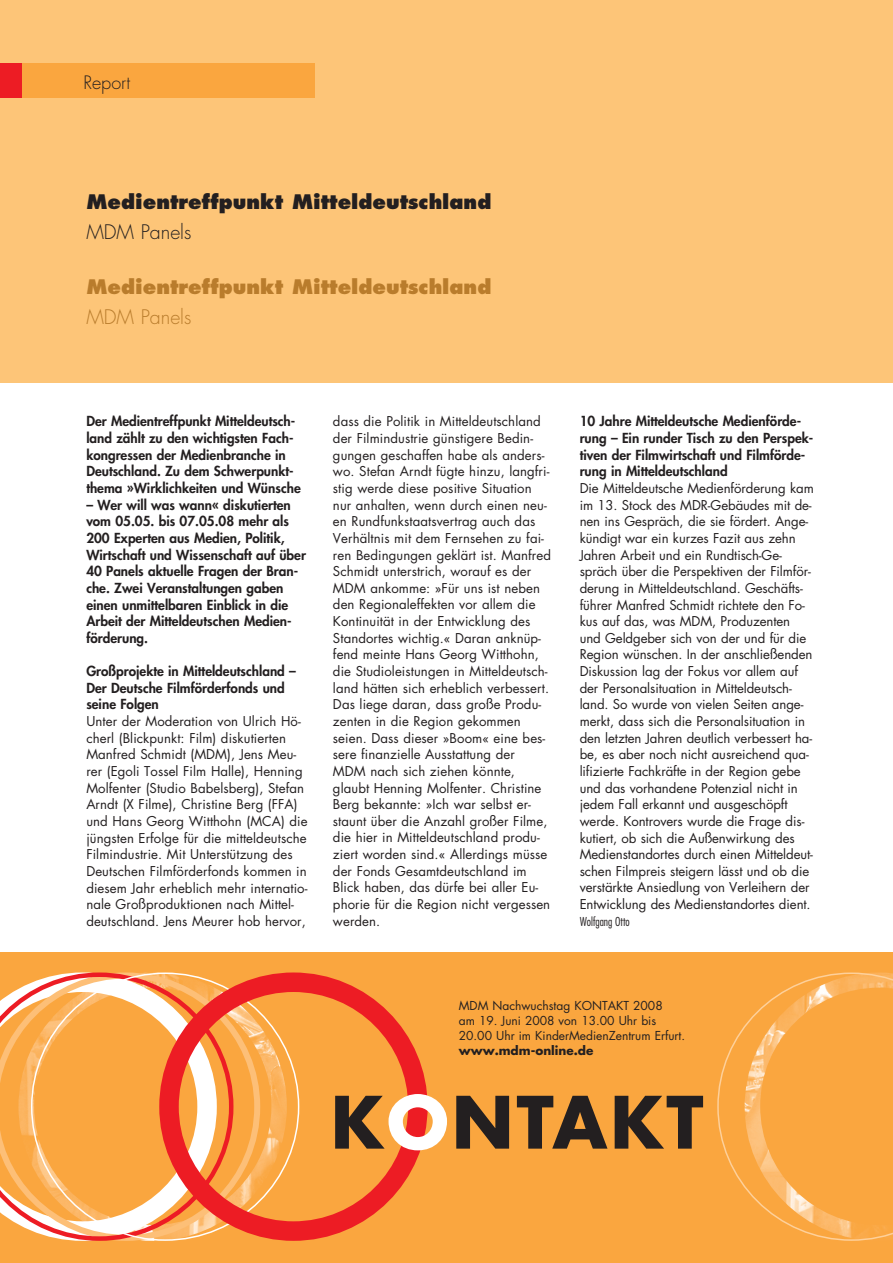
<style>
.page{position:relative;width:893px;height:1263px;background:#fff}
.page>*{position:absolute;margin:0;border:0;box-sizing:border-box;transform-origin:0 0}
.t1{font:700 70.05px "Futura LT";letter-spacing:.04em;color:#231f20}
.t2{font:800 19.5px "Futura LT";color:#231f20}
.t3{font:800 19.5px "Futura LT";color:#b97c2c}
.t4{font:300 19.5px "Futura";color:#231f20}
.t5{font:300 19.5px "Futura";color:#b97c2c}
.t6{font:300 18px "Futura";color:#231f20}
.t7{font:800 13.5px/16.6px "Futura";color:#231f20}
.t8{font:13.2px/16.6px "Futura LT";letter-spacing:.005em;color:#231f20}
.t9{font:12px/15px "Futura LT";color:#231f20}
.t10{font:700 12px "Futura LT";color:#231f20}
.t11{font:300 condensed 12px "Futura";color:#231f20}
.s1{color:#fff}
</style>
<div class="page">
<div style="left:0;top:953px;width:892px;height:310px;background:#faa63f"></div>
<svg style="left:717px;top:972px;width:175px;height:269px"></svg>
<div style="left:0;top:0;width:892px;height:383px;background:#fdc578"></div>
<div style="left:0;top:64px;width:314px;height:34px;background:#faa63f"></div>
<div style="left:0;top:64px;width:21px;height:34px;background:#ed1c24"></div>
<svg style="left:0;top:983px;width:31px;height:248px"></svg>
<svg style="left:31px;top:972px;width:128px;height:269px"></svg>
<svg style="left:159px;top:972px;width:269px;height:269px"></svg>
<h3 class="t6" style="left:83px;top:74px;width:48px">Report</h3>
<h2 class="t2" style="left:86px;top:193px;width:406px">Medientreffpunkt Mitteldeutschland</h2>
<h2 class="t4" style="left:86px;top:223px;width:107px">MDM Panels</h2>
<h2 class="t3" style="left:86px;top:278px;width:406px">Medientreffpunkt Mitteldeutschland</h2>
<h2 class="t5" style="left:86px;top:308px;width:107px">MDM Panels</h2>
<p class="t7" style="left:86px;top:414px;width:216px">Der Medientreffpunkt Mitteldeutsch&shy;land zählt zu den wichtigsten Fach&shy;kongressen der Medienbranche in Deutschland. Zu dem Schwerpunkt&shy;thema »Wirklichkeiten und Wünsche</p>
<p class="t7" style="left:86px;top:497px;width:221px">– Wer will was wann« diskutierten vom 05.05. bis 07.05.08 mehr als<br>200 Experten aus Medien, Politik,<br>Wirtschaft und Wissenschaft auf über<br>40 Panels aktuelle Fragen der Bran&shy;che. Zwei Veranstaltungen gaben einen unmittelbaren Einblick in die<br>Arbeit der Mitteldeutschen Medien&shy;förderung.</p>
<p class="t7" style="left:86px;top:664px;width:211px">Großprojekte in Mitteldeutschland –<br>Der Deutsche Filmförderfonds und seine Folgen</p>
<p class="t8" style="left:86px;top:714px;width:223px">Unter der Moderation von Ulrich Hö&shy;cherl (Blickpunkt: Film) diskutierten Manfred Schmidt (MDM), Jens Meu&shy;rer (Egoli Tossel Film Halle), Henning Molfenter (Studio Babelsberg), Stefan Arndt (X Filme), Christine Berg (FFA) und Hans Georg Witthohn (MCA) die jüngsten Erfolge für die mitteldeutsche Filmindustrie. Mit Unterstützung des Deutschen Filmförderfonds kommen in diesem Jahr erheblich mehr internatio&shy;nale Großproduktionen nach Mittel&shy;deutschland. Jens Meurer hob hervor,</p>
<p class="t8" style="left:333px;top:414px;width:219px">dass die Politik in Mitteldeutschland der Filmindustrie günstigere Bedin&shy;gungen geschaffen habe als anders&shy;wo. Stefan Arndt fügte hinzu, langfri&shy;stig werde diese positive Situation nur anhalten, wenn durch einen neu&shy;en Rundfunkstaatsvertrag auch das Verhältnis mit dem Fernsehen zu fai&shy;ren Bedingungen geklärt ist. Manfred Schmidt unterstrich, worauf es der MDM ankomme: »Für uns ist neben den Regionaleffekten vor allem die Kontinuität in der Entwicklung des Standortes wichtig.« Daran anknüp&shy;fend meinte Hans Georg Witthohn, die Studioleistungen in Mitteldeutsch&shy;land hätten sich erheblich verbessert.<br>Das liege daran, dass große Produ&shy;zenten in die Region gekommen seien. Dass dieser »Boom« eine bes&shy;sere finanzielle Ausstattung der<br>MDM nach sich ziehen könnte, glaubt Henning Molfenter. Christine Berg bekannte: »Ich war selbst er&shy;staunt über die Anzahl großer Filme, die hier in Mitteldeutschland produ&shy;ziert worden sind.« Allerdings müsse der Fonds Gesamtdeutschland im Blick haben, das dürfe bei aller Eu&shy;phorie für die Region nicht vergessen werden.</p>
<p class="t7" style="left:580px;top:414px;width:235px">10 Jahre Mitteldeutsche Medienförde&shy;rung – Ein runder Tisch zu den Perspek&shy;tiven der Filmwirtschaft und Filmförde&shy;rung in Mitteldeutschland</p>
<p class="t8" style="left:580px;top:481px;width:236px">Die Mitteldeutsche Medienförderung kam im 13. Stock des MDR-Gebäudes mit de&shy;nen ins Gespräch, die sie fördert. Ange&shy;kündigt war ein kurzes Fazit aus zehn Jahren Arbeit und ein Rundtisch-Ge&shy;spräch über die Perspektiven der Filmför&shy;derung in Mitteldeutschland. Geschäfts&shy;führer Manfred Schmidt richtete den Fo&shy;kus auf das, was MDM, Produzenten und Geldgeber sich von der und für die Region wünschen. In der anschließenden Diskussion lag der Fokus vor allem auf der Personalsituation in Mitteldeutsch&shy;land. So wurde von vielen Seiten ange&shy;merkt, dass sich die Personalsituation in den letzten Jahren deutlich verbessert ha&shy;be, es aber noch nicht ausreichend qua&shy;lifizierte Fachkräfte in der Region gebe und das vorhandene Potenzial nicht in jedem Fall erkannt und ausgeschöpft werde. Kontrovers wurde die Frage dis&shy;kutiert, ob sich die Außenwirkung des Medienstandortes durch einen Mitteldeut&shy;schen Filmpreis steigern lässt und ob die verstärkte Ansiedlung von Verleihern der Entwicklung des Medienstandortes dient.</p>
<p class="t11" style="left:580px;top:916px;width:52px">Wolfgang Otto</p>
<p class="t9" style="left:459px;top:999px;width:228px">MDM Nachwuchstag KONTAKT 2008<br>am 19. Juni 2008 von 13.00 Uhr bis<br>20.00 Uhr im KinderMedienZentrum Erfurt.</p>
<p class="t10" style="left:459px;top:1045px;width:136px">www.mdm-online.de</p>
<h1 class="t1" style="left:331px;top:1091px;width:374px">K<span class="s1">O</span>NTAKT</h1>
</div>
